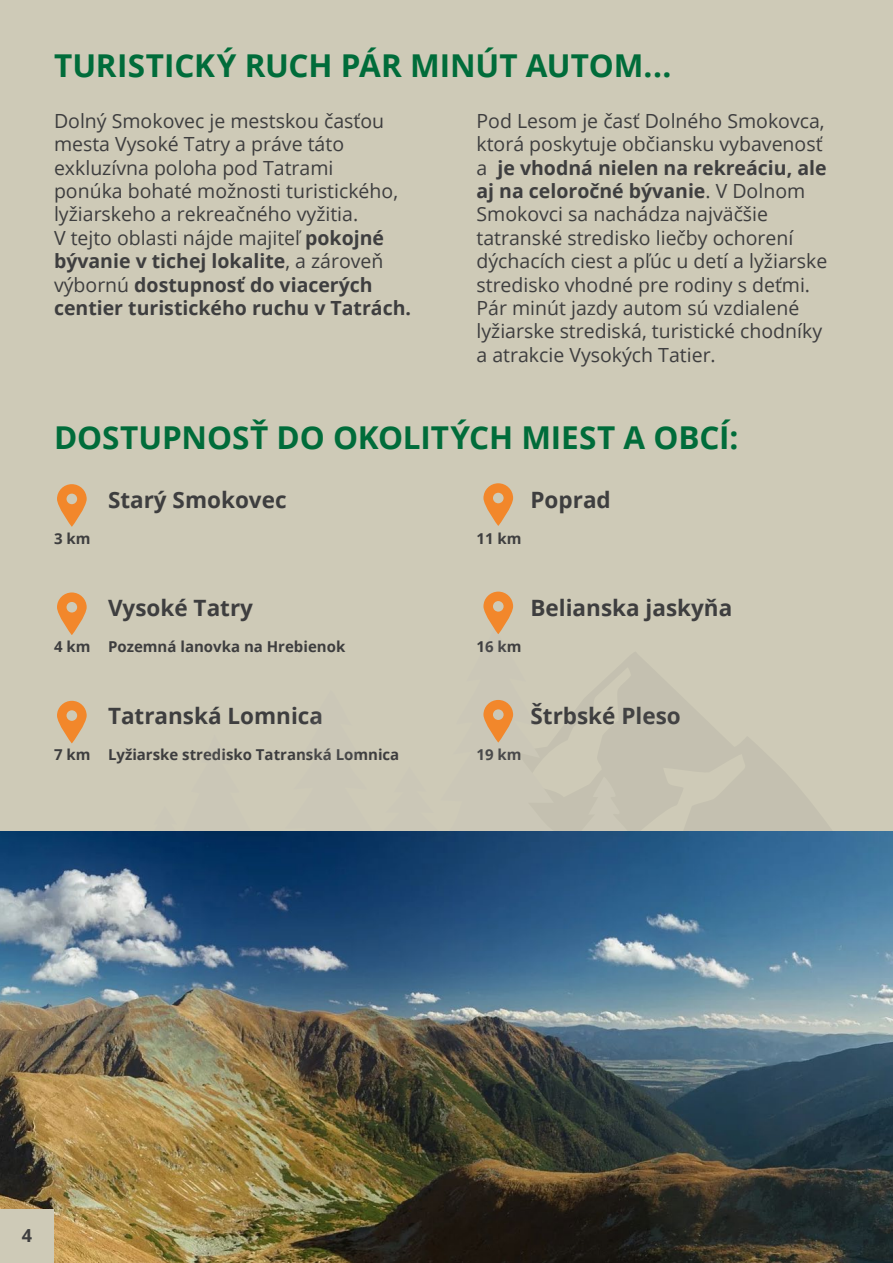
<style>
.page{position:relative;width:893px;height:1263px;background:#fff}
.page>*{position:absolute;margin:0;border:0;box-sizing:border-box;transform-origin:0 0}
.nadpis{font:700 31.5px "Open Sans";letter-spacing:-.005em;color:#006c3a}
.text_s_odrazkami{font:700 22.5px "Open Sans";color:#3e3e3f}
.text_dva_stlpce{font:19.5px/23.4px "Open Sans";color:#3e3e3f}
.t1{font:700 18px "Open Sans";color:#3e3e3f}
.text_s_odrazkami-2{font:700 15px "Open Sans";color:#3e3e3f}
.s1{font-weight:700}
</style>
<div class="page">
<div style="left:0;top:0;width:893px;height:833px;background:#cecab7"></div>
<svg style="left:57px;top:484px;width:30px;height:43px"></svg>
<svg style="left:57px;top:592px;width:30px;height:43px"></svg>
<svg style="left:57px;top:701px;width:30px;height:42px"></svg>
<svg style="left:483px;top:483px;width:30px;height:43px"></svg>
<svg style="left:483px;top:592px;width:30px;height:42px"></svg>
<svg style="left:483px;top:700px;width:30px;height:42px"></svg>
<img style="left:0;top:832px;width:893px;height:431px">
<div style="left:0;top:1209px;width:54px;height:54px;background:#cecab7"></div>
<p class="nadpis" style="left:54px;top:43px;width:619px">TURISTICKÝ RUCH PÁR MINÚT AUTOM...</p>
<p class="text_dva_stlpce" style="left:54px;top:109px;width:359px">Dolný Smokovec je mestskou časťou mesta Vysoké Tatry a práve táto exkluzívna poloha pod Tatrami<br>ponúka bohaté možnosti turistického, lyžiarskeho a rekreačného vyžitia.<br>V tejto oblasti nájde majiteľ <span class="s1">pokojné bývanie v tichej lokalite</span>, a zároveň výbornú <span class="s1">dostupnosť do viacerých centier turistického ruchu v Tatrách.</span></p>
<p class="text_dva_stlpce" style="left:476px;top:109px;width:352px">Pod Lesom je časť Dolného Smokovca, ktorá poskytuje občiansku vybavenosť a <span class="s1">je vhodná nielen na rekreáciu, ale aj na celoročné bývanie</span>. V Dolnom Smokovci sa nachádza najväčšie tatranské stredisko liečby ochorení dýchacích ciest a pľúc u detí a lyžiarske stredisko vhodné pre rodiny s deťmi.<br>Pár minút jazdy autom sú vzdialené lyžiarske strediská, turistické chodníky a atrakcie Vysokých Tatier.</p>
<p class="nadpis" style="left:54px;top:415px;width:686px">DOSTUPNOSŤ DO OKOLITÝCH MIEST A OBCÍ:</p>
<p class="text_s_odrazkami" style="left:108px;top:484px;width:180px">Starý Smokovec</p>
<p class="text_s_odrazkami" style="left:530px;top:484px;width:82px">Poprad</p>
<p class="text_s_odrazkami-2" style="left:54px;top:528px;width:38px">3 km</p>
<p class="text_s_odrazkami-2" style="left:476px;top:528px;width:47px">11 km</p>
<p class="text_s_odrazkami" style="left:108px;top:592px;width:147px">Vysoké Tatry</p>
<p class="text_s_odrazkami-2" style="left:54px;top:636px;width:293px">4 km Pozemná lanovka na Hrebienok</p>
<p class="text_s_odrazkami-2" style="left:476px;top:636px;width:47px">16 km</p>
<p class="text_s_odrazkami" style="left:530px;top:592px;width:203px">Belianska jaskyňa</p>
<p class="text_s_odrazkami" style="left:108px;top:700px;width:217px">Tatranská Lomnica</p>
<p class="text_s_odrazkami-2" style="left:54px;top:744px;width:347px">7 km Lyžiarske stredisko Tatranská Lomnica</p>
<p class="text_s_odrazkami-2" style="left:476px;top:744px;width:47px">19 km</p>
<p class="text_s_odrazkami" style="left:530px;top:700px;width:152px">Štrbské Pleso</p>
<p class="t1" style="left:22px;top:1223px;width:12px">4</p>
</div>
